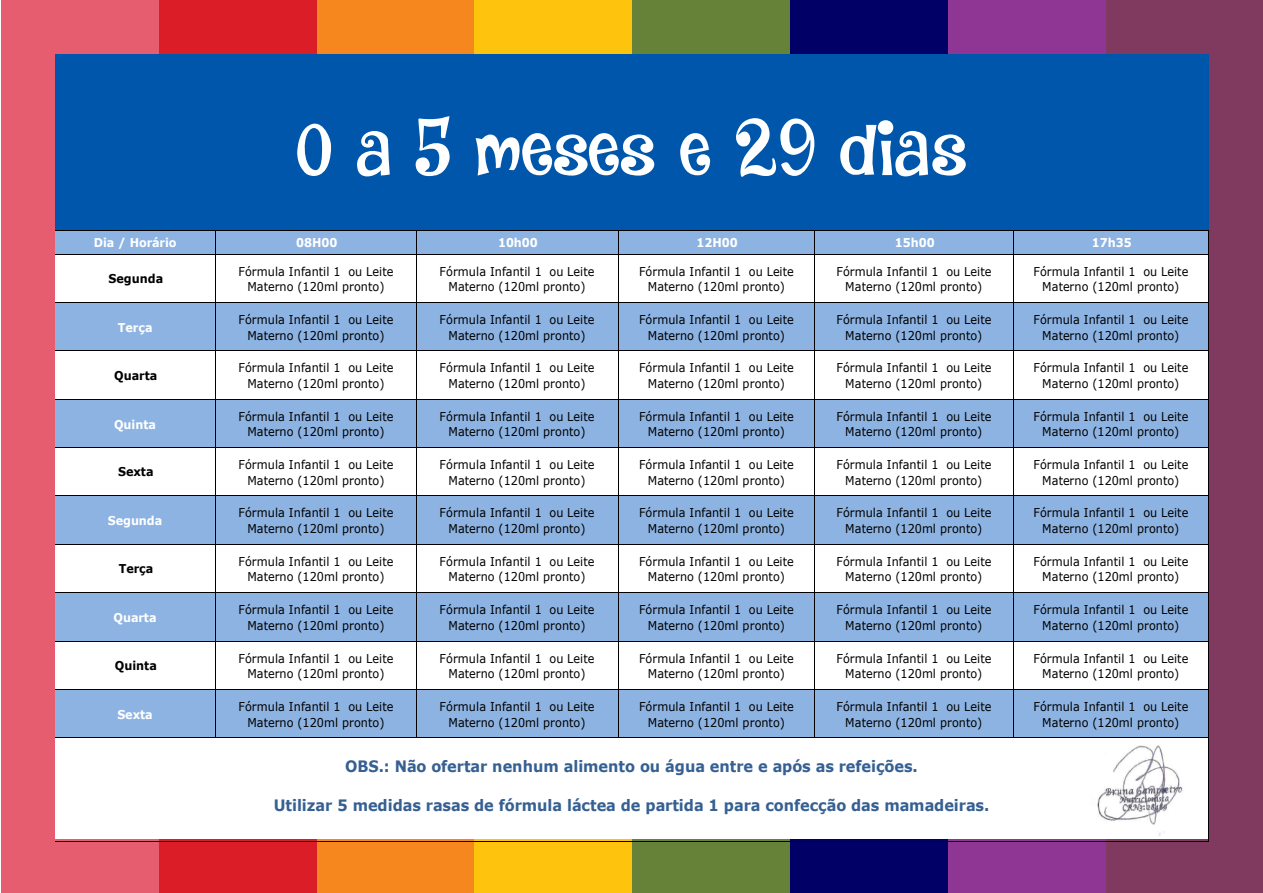
<style>
.page{position:relative;width:1263px;height:893px;background:#fff}
.page>*{position:absolute;margin:0;border:0;box-sizing:border-box;transform-origin:0 0}
.t1{font:72px "DK Jambo";letter-spacing:-.03em;color:#fff}
.Imagem{font:700 15.75px "Verdana";letter-spacing:-.005em;color:#366092;scale:.92 1}
.Imagem-2{font:12.15px/15.8px "Verdana";color:#000;text-align:center;scale:.92 1}
.Imagem-3{font:700 12.15px "Verdana";letter-spacing:-.005em;color:#fff;scale:.92 1}
.Imagem-4{font:700 12.15px "Verdana";letter-spacing:-.005em;color:#000;scale:.92 1}
</style>
<div class="page">
<div style="left:474px;top:0;width:158px;height:893px;background:#fec30c"></div>
<div style="left:316px;top:0;width:158px;height:893px;background:#f5871e"></div>
<div style="left:632px;top:0;width:158px;height:893px;background:#658238"></div>
<div style="left:790px;top:0;width:158px;height:893px;background:#006"></div>
<div style="left:948px;top:0;width:158px;height:893px;background:#8f3594"></div>
<div style="left:159px;top:0;width:157px;height:893px;background:#db1d28"></div>
<div style="left:1106px;top:0;width:157px;height:893px;background:#803a60"></div>
<div style="left:1px;top:0;width:158px;height:893px;background:#e55d6e"></div>
<div style="left:55px;top:54px;width:1154px;height:785px;background:#fff"></div>
<div style="left:55px;top:54px;width:1154px;height:177px;background:#0056ab"></div>
<div style="left:55px;top:231px;width:1154px;height:23px;background:#8db3e2"></div>
<div style="left:55px;top:302px;width:1154px;height:49px;background:#8db3e2"></div>
<div style="left:55px;top:399px;width:1154px;height:49px;background:#8db3e2"></div>
<div style="left:55px;top:496px;width:1154px;height:48px;background:#8db3e2"></div>
<div style="left:55px;top:592px;width:1154px;height:49px;background:#8db3e2"></div>
<div style="left:55px;top:689px;width:1154px;height:49px;background:#8db3e2"></div>
<hr style="left:215px;top:230px;width:1px;height:459px;background:#000">
<hr style="left:416px;top:230px;width:1px;height:459px;background:#000">
<hr style="left:618px;top:230px;width:1px;height:459px;background:#000">
<hr style="left:814px;top:230px;width:1px;height:459px;background:#000">
<hr style="left:1013px;top:230px;width:1px;height:459px;background:#000">
<hr style="left:1208px;top:230px;width:1px;height:459px;background:#000">
<hr style="left:215px;top:690px;width:1px;height:48px;background:#000">
<hr style="left:416px;top:690px;width:1px;height:48px;background:#000">
<hr style="left:618px;top:690px;width:1px;height:48px;background:#000">
<hr style="left:814px;top:690px;width:1px;height:48px;background:#000">
<hr style="left:1013px;top:690px;width:1px;height:48px;background:#000">
<hr style="left:1208px;top:690px;width:1px;height:152px;background:#000">
<hr style="left:55px;top:230px;width:1154px;height:1px;background:#000">
<hr style="left:55px;top:254px;width:1154px;height:1px;background:#000">
<hr style="left:55px;top:302px;width:1154px;height:1px;background:#000">
<hr style="left:55px;top:350px;width:1154px;height:1px;background:#000">
<hr style="left:55px;top:399px;width:1154px;height:1px;background:#000">
<hr style="left:55px;top:447px;width:1154px;height:1px;background:#000">
<hr style="left:55px;top:495px;width:1154px;height:1px;background:#000">
<hr style="left:55px;top:544px;width:1154px;height:1px;background:#000">
<hr style="left:55px;top:592px;width:1154px;height:1px;background:#000">
<hr style="left:55px;top:641px;width:1154px;height:1px;background:#000">
<hr style="left:55px;top:689px;width:1154px;height:1px;background:#000">
<hr style="left:55px;top:737px;width:1153px;height:1px;background:#000">
<hr style="left:55px;top:841px;width:1154px;height:1px;background:#000">
<img style="left:1097px;top:745px;width:86px;height:91px">
<p class="t1" style="left:295px;top:102px;width:674px">0 a 5 meses e 29 dias</p>
<p class="Imagem-3" style="left:94px;top:234px;width:92px">Dia / Horário</p>
<p class="Imagem-3" style="left:296px;top:234px;width:46px">08H00</p>
<p class="Imagem-3" style="left:498px;top:234px;width:45px">10h00</p>
<p class="Imagem-3" style="left:697px;top:234px;width:46px">12H00</p>
<p class="Imagem-3" style="left:895px;top:234px;width:45px">15h00</p>
<p class="Imagem-3" style="left:1092px;top:234px;width:45px">17h35</p>
<p class="Imagem-4" style="left:109px;top:270px;width:61px">Segunda</p>
<p class="Imagem-2" style="left:239px;top:263px;width:170px">Fórmula Infantil 1 ou Leite<br>Materno (120ml pronto)</p>
<p class="Imagem-2" style="left:440px;top:263px;width:170px">Fórmula Infantil 1 ou Leite<br>Materno (120ml pronto)</p>
<p class="Imagem-2" style="left:639px;top:263px;width:170px">Fórmula Infantil 1 ou Leite<br>Materno (120ml pronto)</p>
<p class="Imagem-2" style="left:836px;top:263px;width:170px">Fórmula Infantil 1 ou Leite<br>Materno (120ml pronto)</p>
<p class="Imagem-2" style="left:1033px;top:263px;width:170px">Fórmula Infantil 1 ou Leite<br>Materno (120ml pronto)</p>
<p class="Imagem-3" style="left:118px;top:319px;width:39px">Terça</p>
<p class="Imagem-2" style="left:239px;top:312px;width:170px">Fórmula Infantil 1 ou Leite<br>Materno (120ml pronto)</p>
<p class="Imagem-2" style="left:440px;top:312px;width:170px">Fórmula Infantil 1 ou Leite<br>Materno (120ml pronto)</p>
<p class="Imagem-2" style="left:639px;top:312px;width:170px">Fórmula Infantil 1 ou Leite<br>Materno (120ml pronto)</p>
<p class="Imagem-2" style="left:836px;top:312px;width:170px">Fórmula Infantil 1 ou Leite<br>Materno (120ml pronto)</p>
<p class="Imagem-2" style="left:1033px;top:312px;width:170px">Fórmula Infantil 1 ou Leite<br>Materno (120ml pronto)</p>
<p class="Imagem-4" style="left:114px;top:367px;width:48px">Quarta</p>
<p class="Imagem-2" style="left:239px;top:360px;width:170px">Fórmula Infantil 1 ou Leite<br>Materno (120ml pronto)</p>
<p class="Imagem-2" style="left:440px;top:360px;width:170px">Fórmula Infantil 1 ou Leite<br>Materno (120ml pronto)</p>
<p class="Imagem-2" style="left:639px;top:360px;width:170px">Fórmula Infantil 1 ou Leite<br>Materno (120ml pronto)</p>
<p class="Imagem-2" style="left:836px;top:360px;width:170px">Fórmula Infantil 1 ou Leite<br>Materno (120ml pronto)</p>
<p class="Imagem-2" style="left:1033px;top:360px;width:170px">Fórmula Infantil 1 ou Leite<br>Materno (120ml pronto)</p>
<p class="Imagem-3" style="left:114px;top:416px;width:47px">Quinta</p>
<p class="Imagem-2" style="left:239px;top:408px;width:170px">Fórmula Infantil 1 ou Leite<br>Materno (120ml pronto)</p>
<p class="Imagem-2" style="left:440px;top:408px;width:170px">Fórmula Infantil 1 ou Leite<br>Materno (120ml pronto)</p>
<p class="Imagem-2" style="left:639px;top:408px;width:170px">Fórmula Infantil 1 ou Leite<br>Materno (120ml pronto)</p>
<p class="Imagem-2" style="left:836px;top:408px;width:170px">Fórmula Infantil 1 ou Leite<br>Materno (120ml pronto)</p>
<p class="Imagem-2" style="left:1033px;top:408px;width:170px">Fórmula Infantil 1 ou Leite<br>Materno (120ml pronto)</p>
<p class="Imagem-4" style="left:118px;top:463px;width:40px">Sexta</p>
<p class="Imagem-2" style="left:239px;top:457px;width:170px">Fórmula Infantil 1 ou Leite<br>Materno (120ml pronto)</p>
<p class="Imagem-2" style="left:440px;top:457px;width:170px">Fórmula Infantil 1 ou Leite<br>Materno (120ml pronto)</p>
<p class="Imagem-2" style="left:639px;top:457px;width:170px">Fórmula Infantil 1 ou Leite<br>Materno (120ml pronto)</p>
<p class="Imagem-2" style="left:836px;top:457px;width:170px">Fórmula Infantil 1 ou Leite<br>Materno (120ml pronto)</p>
<p class="Imagem-2" style="left:1033px;top:457px;width:170px">Fórmula Infantil 1 ou Leite<br>Materno (120ml pronto)</p>
<p class="Imagem-3" style="left:108px;top:512px;width:61px">Segunda</p>
<p class="Imagem-2" style="left:239px;top:505px;width:170px">Fórmula Infantil 1 ou Leite<br>Materno (120ml pronto)</p>
<p class="Imagem-2" style="left:440px;top:505px;width:170px">Fórmula Infantil 1 ou Leite<br>Materno (120ml pronto)</p>
<p class="Imagem-2" style="left:639px;top:505px;width:170px">Fórmula Infantil 1 ou Leite<br>Materno (120ml pronto)</p>
<p class="Imagem-2" style="left:836px;top:505px;width:170px">Fórmula Infantil 1 ou Leite<br>Materno (120ml pronto)</p>
<p class="Imagem-2" style="left:1033px;top:505px;width:170px">Fórmula Infantil 1 ou Leite<br>Materno (120ml pronto)</p>
<p class="Imagem-4" style="left:119px;top:560px;width:39px">Terça</p>
<p class="Imagem-2" style="left:239px;top:553px;width:170px">Fórmula Infantil 1 ou Leite<br>Materno (120ml pronto)</p>
<p class="Imagem-2" style="left:440px;top:553px;width:170px">Fórmula Infantil 1 ou Leite<br>Materno (120ml pronto)</p>
<p class="Imagem-2" style="left:639px;top:553px;width:170px">Fórmula Infantil 1 ou Leite<br>Materno (120ml pronto)</p>
<p class="Imagem-2" style="left:836px;top:553px;width:170px">Fórmula Infantil 1 ou Leite<br>Materno (120ml pronto)</p>
<p class="Imagem-2" style="left:1033px;top:553px;width:170px">Fórmula Infantil 1 ou Leite<br>Materno (120ml pronto)</p>
<p class="Imagem-3" style="left:113px;top:609px;width:48px">Quarta</p>
<p class="Imagem-2" style="left:239px;top:602px;width:170px">Fórmula Infantil 1 ou Leite<br>Materno (120ml pronto)</p>
<p class="Imagem-2" style="left:440px;top:602px;width:170px">Fórmula Infantil 1 ou Leite<br>Materno (120ml pronto)</p>
<p class="Imagem-2" style="left:639px;top:602px;width:170px">Fórmula Infantil 1 ou Leite<br>Materno (120ml pronto)</p>
<p class="Imagem-2" style="left:836px;top:602px;width:170px">Fórmula Infantil 1 ou Leite<br>Materno (120ml pronto)</p>
<p class="Imagem-2" style="left:1033px;top:602px;width:170px">Fórmula Infantil 1 ou Leite<br>Materno (120ml pronto)</p>
<p class="Imagem-4" style="left:115px;top:657px;width:47px">Quinta</p>
<p class="Imagem-2" style="left:239px;top:650px;width:170px">Fórmula Infantil 1 ou Leite<br>Materno (120ml pronto)</p>
<p class="Imagem-2" style="left:440px;top:650px;width:170px">Fórmula Infantil 1 ou Leite<br>Materno (120ml pronto)</p>
<p class="Imagem-2" style="left:639px;top:650px;width:170px">Fórmula Infantil 1 ou Leite<br>Materno (120ml pronto)</p>
<p class="Imagem-2" style="left:836px;top:650px;width:170px">Fórmula Infantil 1 ou Leite<br>Materno (120ml pronto)</p>
<p class="Imagem-2" style="left:1033px;top:650px;width:170px">Fórmula Infantil 1 ou Leite<br>Materno (120ml pronto)</p>
<p class="Imagem-3" style="left:117px;top:706px;width:40px">Sexta</p>
<p class="Imagem-2" style="left:239px;top:698px;width:170px">Fórmula Infantil 1 ou Leite<br>Materno (120ml pronto)</p>
<p class="Imagem-2" style="left:440px;top:698px;width:170px">Fórmula Infantil 1 ou Leite<br>Materno (120ml pronto)</p>
<p class="Imagem-2" style="left:639px;top:698px;width:170px">Fórmula Infantil 1 ou Leite<br>Materno (120ml pronto)</p>
<p class="Imagem-2" style="left:836px;top:698px;width:170px">Fórmula Infantil 1 ou Leite<br>Materno (120ml pronto)</p>
<p class="Imagem-2" style="left:1033px;top:698px;width:170px">Fórmula Infantil 1 ou Leite<br>Materno (120ml pronto)</p>
<p class="Imagem" style="left:345px;top:755px;width:624px">OBS.: Não ofertar nenhum alimento ou água entre e após as refeições.</p>
<p class="Imagem" style="left:274px;top:794px;width:779px">Utilizar 5 medidas rasas de fórmula láctea de partida 1 para confecção das mamadeiras.</p>
</div>
